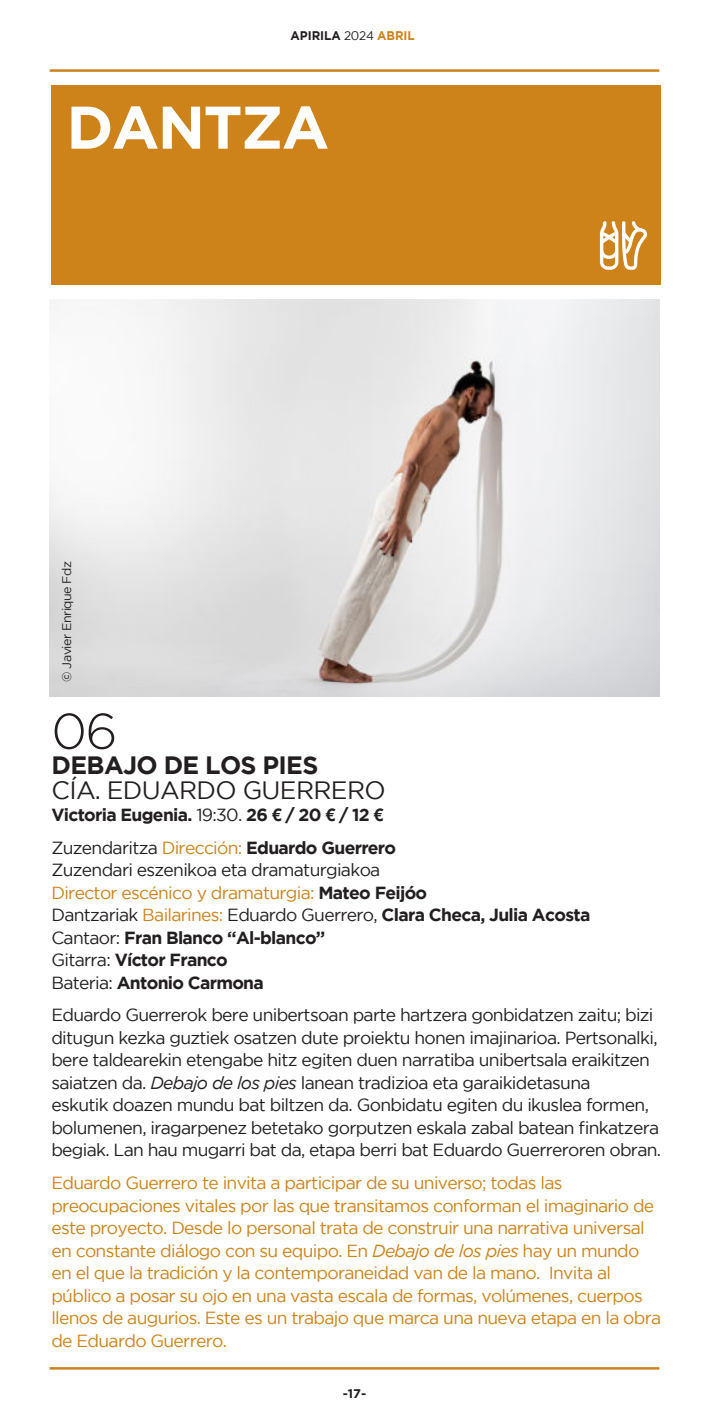
<style>
.page{position:relative;width:709px;height:1418px;background:#fff}
.page>*{position:absolute;margin:0;border:0;box-sizing:border-box;transform-origin:0 0}
.t1{font:700 60px "Gotham";letter-spacing:-.025em;color:#fff}
.t2{font:300 50px "Gotham";color:#231f20}
.t3{font:25px "Gotham";letter-spacing:-.025em;color:#231f20}
.t4{font:700 25px "Gotham";letter-spacing:-.025em;color:#231f20}
.t5{font:17.5px/22.5px "Gotham";letter-spacing:-.04em;color:#231f20}
.t6{font:17.5px/22.5px "Gotham";letter-spacing:-.04em;color:#cd831a}
.t7{font:700 17.5px/32.5px "Gotham";letter-spacing:-.04em;color:#231f20}
.t8{font:12.5px "Gotham";letter-spacing:-.04em;color:#231f20}
.t9{font:700 12.5px "Gotham";letter-spacing:-.005em;color:#231f20;scale:.95 1}
.t10{font:700 12.5px "Gotham";letter-spacing:-.005em;color:#231f20}
.s1{font-weight:400}
.s2{color:#cd831a}
.s3{font-family:"Helvetica Neue LT Std"}
.s4{font-weight:400;color:#cd831a}
.s5{font-weight:700}
.s6{font-style:italic}
</style>
<div class="page">
<hr style="left:50px;top:69px;width:609px;height:3px;background:#cd831a">
<hr style="left:50px;top:1366px;width:609px;height:3px;background:#cd831a">
<div style="left:51px;top:85px;width:610px;height:199px;background:#cd831a"></div>
<svg style="left:600px;top:221px;width:47px;height:49px"></svg>
<img style="left:50px;top:299px;width:609px;height:397px">
<p class="t9" style="left:291px;top:28px;width:132px">APIRILA <span class="s1">2024</span> <span class="s2">ABRIL</span></p>
<h1 class="t1" style="left:66px;top:93px;width:264px">DANTZA</h1>
<p class="t8" style="left:60px;top:681px;width:122px;rotate:-90deg">© Javier Enrique Fdz</p>
<h2 class="t2" style="left:51px;top:704px;width:68px">06</h2>
<h3 class="t4" style="left:52px;top:750px;width:268px">DEBAJO DE LOS PIES</h3>
<h3 class="t3" style="left:52px;top:776px;width:335px">CÍA. EDUARDO GUERRERO</h3>
<p class="t7" style="left:51px;top:798px;width:346px">Victoria Eugenia. <span class="s1">19:30.</span> 26 <span class="s3">€</span> / 20 <span class="s3">€</span> / 12 <span class="s3">€<br></span><span class="s1">Zuzendaritza</span> <span class="s4">Dirección:</span> Eduardo Guerrero</p>
<p class="t5" style="left:51px;top:858px;width:540px">Zuzendari eszenikoa eta dramaturgiakoa<br><span class="s2">Director escénico y dramaturgia:</span> <span class="s5">Mateo Feijóo<br></span>Dantzariak <span class="s2">Bailarines:</span> Eduardo Guerrero, <span class="s5">Clara Checa, Julia Acosta </span>Cantaor: <span class="s5">Fran Blanco “Al-blanco”<br></span>Gitarra: <span class="s5">Víctor Franco<br></span>Bateria: <span class="s5">Antonio Carmona</span></p>
<p class="t5" style="left:51px;top:1003px;width:611px">Eduardo Guerrerok bere unibertsoan parte hartzera gonbidatzen zaitu; bizi ditugun kezka guztiek osatzen dute proiektu honen imajinarioa. Pertsonalki, bere taldearekin etengabe hitz egiten duen narratiba unibertsala eraikitzen saiatzen da. <span class="s6">Debajo de los pies</span> lanean tradizioa eta garaikidetasuna<br>eskutik doazen mundu bat biltzen da. Gonbidatu egiten du ikuslea formen, bolumenen, iragarpenez betetako gorputzen eskala zabal batean 昀椀nkatzera begiak. Lan hau mugarri bat da, etapa berri bat Eduardo Guerreroren obran.</p>
<p class="t6" style="left:51px;top:1171px;width:611px">Eduardo Guerrero te invita a participar de su universo; todas las preocupaciones vitales por las que transitamos conforman el imaginario de este proyecto. Desde lo personal trata de construir una narrativa universal en constante diálogo con su equipo. En <span class="s6">Debajo de los pies</span> hay un mundo en el que la tradición y la contemporaneidad van de la mano. Invita al público a posar su ojo en una vasta escala de formas, volúmenes, cuerpos llenos de augurios. Este es un trabajo que marca una nueva etapa en la obra de Eduardo Guerrero.</p>
<p class="t10" style="left:343px;top:1385px;width:25px">-17-</p>
</div>
